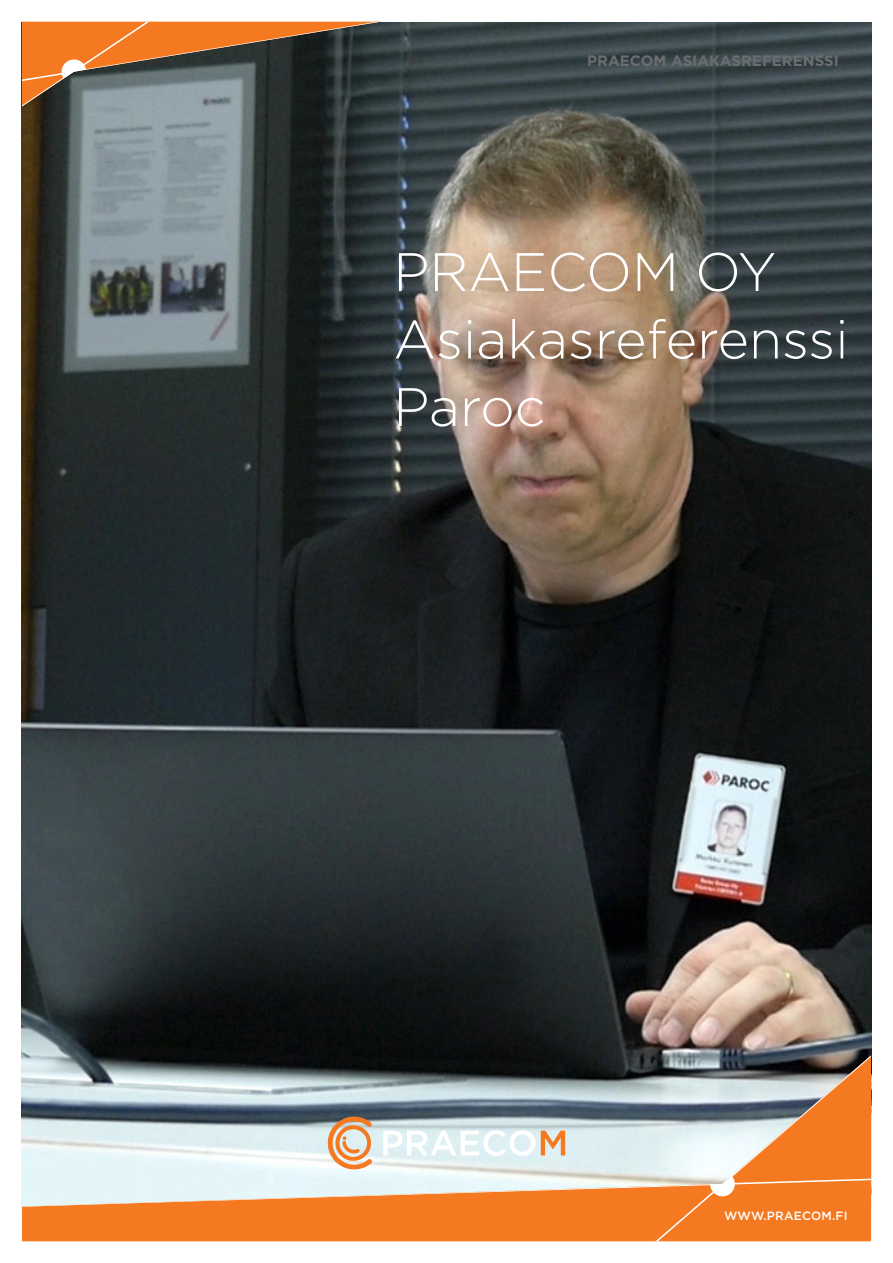
<style>
.page{position:relative;width:893px;height:1263px;background:#fff}
.page>*{position:absolute;margin:0;border:0;box-sizing:border-box;transform-origin:0 0}
.t1{font:300 54px "Gotham";color:#fff}
.t2{font:700 15px "Gotham";color:#6c6d70}
.t3{font:500 12px "Gotham";letter-spacing:.02em;color:#fff}
</style>
<div class="page">
<img style="left:22px;top:22px;width:849px;height:1033px">
<svg style="left:22px;top:1055px;width:193px;height:186px;background:#a89687"></svg>
<svg style="left:215px;top:1055px;width:656px;height:186px;background:#937965"></svg>
<svg style="left:22px;top:22px;width:359px;height:85px;background:#846043"></svg>
<svg style="left:62px;top:59px;width:24px;height:25px"></svg>
<svg style="left:22px;top:1116px;width:849px;height:106px;background:#e3bfa1"></svg>
<p class="t2" style="left:587px;top:51px;width:253px">PRAECOM ASIAKASREFERENSSI</p>
<p class="t1" style="left:393px;top:238px;width:385px">PRAECOM OY</p>
<p class="t1" style="left:393px;top:305px;width:457px">Asiakasreferenssi</p>
<p class="t1" style="left:393px;top:373px;width:154px">Paroc</p>
<p class="t3" style="left:724px;top:1207px;width:125px">WWW.PRAECOM.FI</p>
</div>
